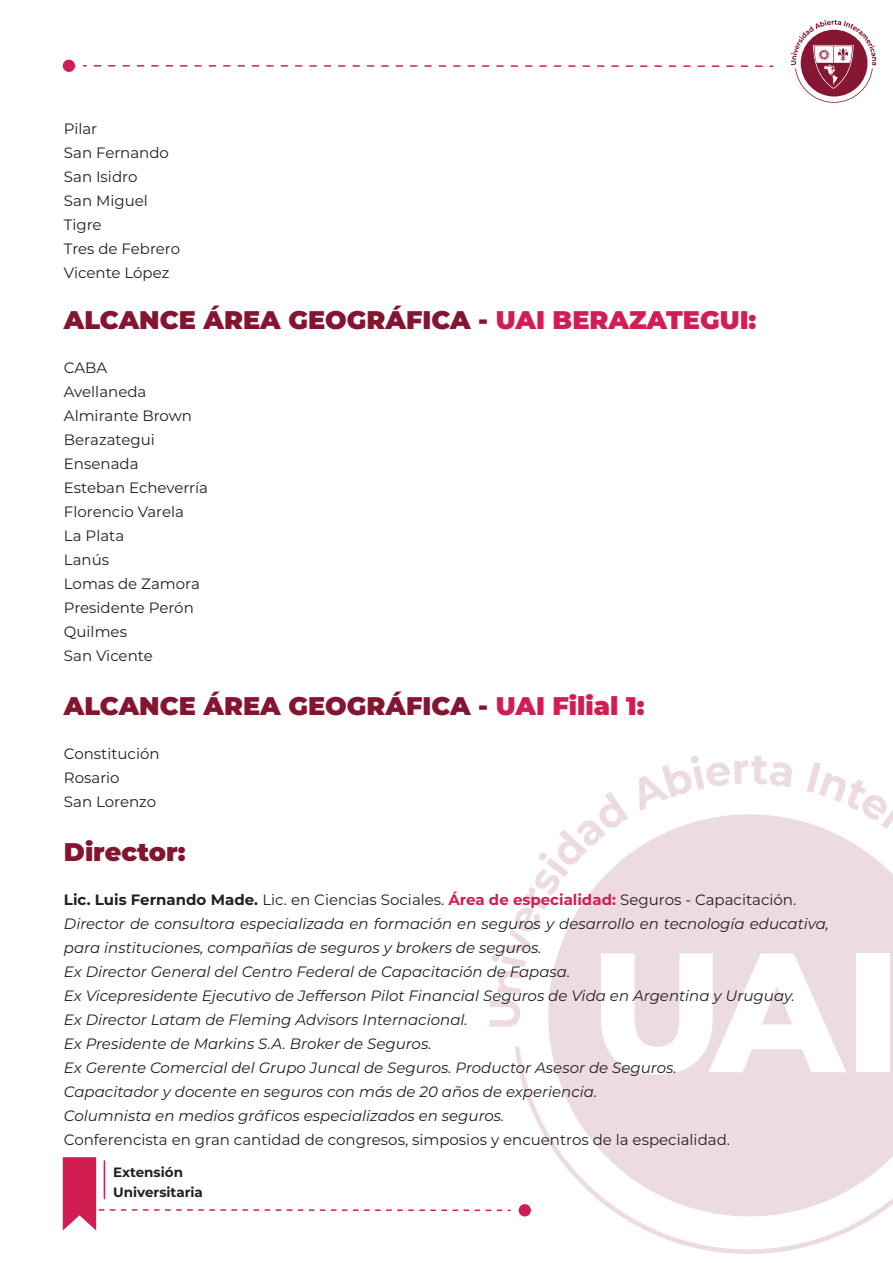
<style>
.page{position:relative;width:893px;height:1263px;background:#fff}
.page>*{position:absolute;margin:0;border:0;box-sizing:border-box;transform-origin:0 0}
.t1{font:900 25.5px "Montserrat";color:#831531}
.t2{font:italic 15px/24px "Montserrat";color:#231f20}
.t3{font:15px/24px "Montserrat";color:#231f20}
.t4{font:700 13.5px/20.9px "Montserrat";color:#231f20}
.s1{color:#d21d53}
.s2{font-weight:700;font-style:normal}
.s3{font-style:normal}
.s4{font-weight:700;font-style:normal;color:#d21d53}
</style>
<div class="page">
<svg style="left:94px;top:65px;width:679px;height:2px"></svg>
<div style="left:63px;top:60px;width:12px;height:12px;background:#d21d53;border-radius:50%"></div>
<svg style="left:62px;top:755px;width:831px;height:499px"></svg>
<div style="left:519px;top:1204px;width:12px;height:12px;background:#d21d53;border-radius:50%"></div>
<svg style="left:791px;top:20px;width:85px;height:83px"></svg>
<p class="t3" style="left:64px;top:116px;width:118px">Pilar<br>San Fernando<br>San Isidro<br>San Miguel<br>Tigre<br>Tres de Febrero<br>Vicente López</p>
<h1 class="t1" style="left:64px;top:301px;width:694px">ALCANCE ÁREA GEOGRÁFICA - <span class="s1">UAI BERAZATEGUI:</span></h1>
<p class="t3" style="left:64px;top:355px;width:146px">CABA<br>Avellaneda<br>Almirante Brown<br>Berazategui<br>Ensenada<br>Esteban Echeverría<br>Florencio Varela<br>La Plata<br>Lanús<br>Lomas de Zamora<br>Presidente Perón<br>Quilmes<br>San Vicente</p>
<h1 class="t1" style="left:64px;top:687px;width:582px">ALCANCE ÁREA GEOGRÁFICA - <span class="s1">UAI Filial 1:</span></h1>
<p class="t3" style="left:64px;top:741px;width:97px">Constitución<br>Rosario<br>San Lorenzo</p>
<h1 class="t1" style="left:64px;top:833px;width:123px">Director:</h1>
<p class="t2" style="left:64px;top:887px;width:767px"><span class="s2">Lic. Luis Fernando Made.</span> <span class="s3">Lic. en Ciencias Sociales.</span> <span class="s4">Área de especialidad:</span> <span class="s3">Seguros - Capacitación.<br></span>Director de consultora especializada en formación en seguros y desarrollo en tecnología educativa, para instituciones, compañías de seguros y brokers de seguros.<br>Ex Director General del Centro Federal de Capacitación de Fapasa.<br>Ex Vicepresidente Ejecutivo de Jefferson Pilot Financial Seguros de Vida en Argentina y Uruguay.<br>Ex Director Latam de Fleming Advisors Internacional.<br>Ex Presidente de Markins S.A. Broker de Seguros.<br>Ex Gerente Comercial del Grupo Juncal de Seguros. Productor Asesor de Seguros.<br>Capacitador y docente en seguros con más de 20 años de experiencia.<br>Columnista en medios gráficos especializados en seguros.</p>
<p class="t3" style="left:64px;top:1127px;width:668px">Conferencista en gran cantidad de congresos, simposios y encuentros de la especialidad.</p>
<p class="t4" style="left:113px;top:1160px;width:91px">Extensión<br>Universitaria</p>
</div>
